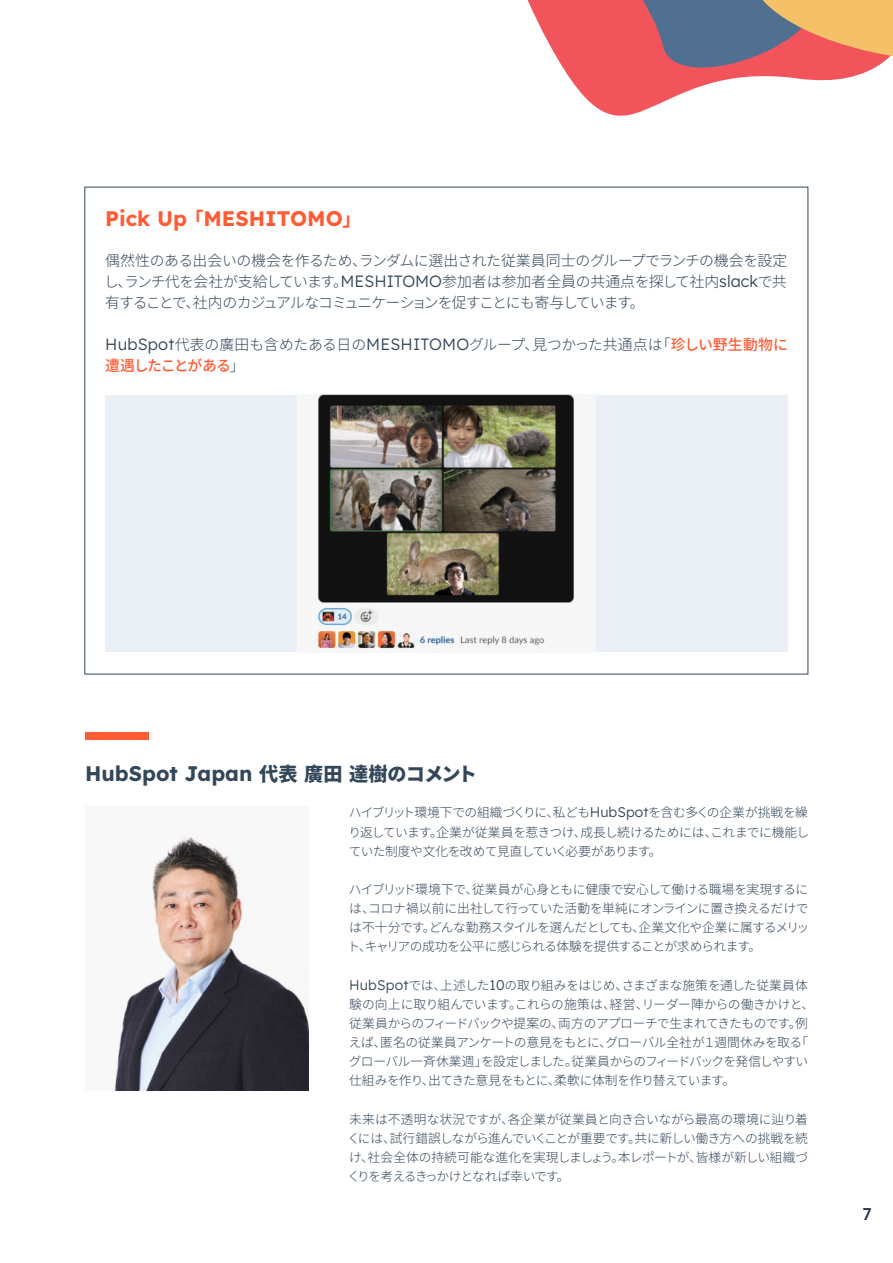
<style>
.page{position:relative;width:893px;height:1263px;background:#fff}
.page>*{position:absolute;margin:0;border:0;box-sizing:border-box;transform-origin:0 0}
.t1{font:700 21px "Lexend Deca";color:#33475b}
.t2{font:700 21px "Lexend Deca";color:#ff5c35}
.t3{font:500 16.95px "Lexend Deca";color:#27384d}
.t4{font:300 14.85px/21px "Noto Sans JP";letter-spacing:-.055em;color:#33475b;text-align:justify}
.t5{font:300 14.85px/21px "Noto Sans JP";letter-spacing:-.01em;color:#33475b}
.t6{font:300 12.75px/19.2px "Noto Sans JP";letter-spacing:-.045em;color:#33475b;text-align:justify}
.s1{font-family:"Noto Sans JP";font-size:19.2px}
.s2{font-family:"Lexend Deca";font-size:16.35px}
.s3{font-weight:500;color:#ff5c35}
.s4{font-family:"Noto Sans JP";font-weight:900;font-size:19.2px}
.s5{font-family:"Lexend Deca";font-size:14.1px}
</style>
<div class="page">
<div style="left:105px;top:395px;width:682px;height:257px;background:#eaf0f6"></div>
<img style="left:114px;top:836px;width:195px;height:255px">
<svg style="left:527px;top:0;width:366px;height:116px"></svg>
<img style="left:298px;top:394px;width:297px;height:258px">
<div style="left:85px;top:732px;width:64px;height:7px;background:#ff5c35"></div>
<h1 class="t2" style="left:105px;top:203px;width:258px">Pick Up <span class="s1">「</span>MESHITOMO<span class="s1">」</span></h1>
<p class="t4" style="left:104px;top:250px;width:685px">偶然性のある出会いの機会を作るため、ランダムに選出された従業員同士のグループでランチの機会を設定し、ランチ代を会社が支給しています。<span class="s2">MESHITOMO</span>参加者は参加者全員の共通点を探して社内<span class="s2">slack</span>で共有することで、社内のカジュアルなコミュニケーションを促すことにも寄与しています。</p>
<p class="t5" style="left:105px;top:334px;width:684px"><span class="s2">HubSpot</span>代表の廣田も含めたある日の<span class="s2">MESHITOMO</span>グループ、見つかった共通点は「<span class="s3">珍しい野生動物に遭遇したことがある</span>」</p>
<h1 class="t1" style="left:85px;top:759px;width:393px">HubSpot Japan <span class="s4">代表廣田達樹のコメント</span></h1>
<p class="t6" style="left:348px;top:803px;width:462px">ハイブリット環境下での組織づくりに、私ども<span class="s5">HubSpot</span>を含む多くの企業が挑戦を繰り返しています。企業が従業員を惹きつけ、成長し続けるためには、これまでに機能していた制度や文化を改めて見直していく必要があります。</p>
<p class="t6" style="left:347px;top:880px;width:463px">ハイブリッド環境下で、従業員が心身ともに健康で安心して働ける職場を実現するには、コロナ禍以前に出社して行っていた活動を単純にオンラインに置き換えるだけでは不十分です。どんな勤務スタイルを選んだとしても、企業文化や企業に属するメリット、キャリアの成功を公平に感じられる体験を提供することが求められます。</p>
<p class="t6" style="left:349px;top:976px;width:467px;text-align:left"><span class="s5">HubSpot</span>では、上述した<span class="s5">10</span>の取り組みをはじめ、さまざまな施策を通した従業員体験の向上に取り組んでいます。これらの施策は、経営、リーダー陣からの働きかけと、従業員からのフィードバックや提案の、両方のアプローチで生まれてきたものです。例えば、匿名の従業員アンケートの意見をもとに、グローバル全社が１週間休みを取る「グローバル一斉休業週」を設定しました。従業員からのフィードバックを発信しやすい仕組みを作り、出てきた意見をもとに、柔軟に体制を作り替えています。</p>
<p class="t6" style="left:347px;top:1109px;width:462px">未来は不透明な状況ですが、各企業が従業員と向き合いながら最高の環境に辿り着くには、試行錯誤しながら進んでいくことが重要です。共に新しい働き方への挑戦を続け、社会全体の持続可能な進化を実現しましょう。本レポートが、皆様が新しい組織づくりを考えるきっかけとなれば幸いです。</p>
<h2 class="t3" style="left:862px;top:1202px;width:11px">7</h2>
</div>
